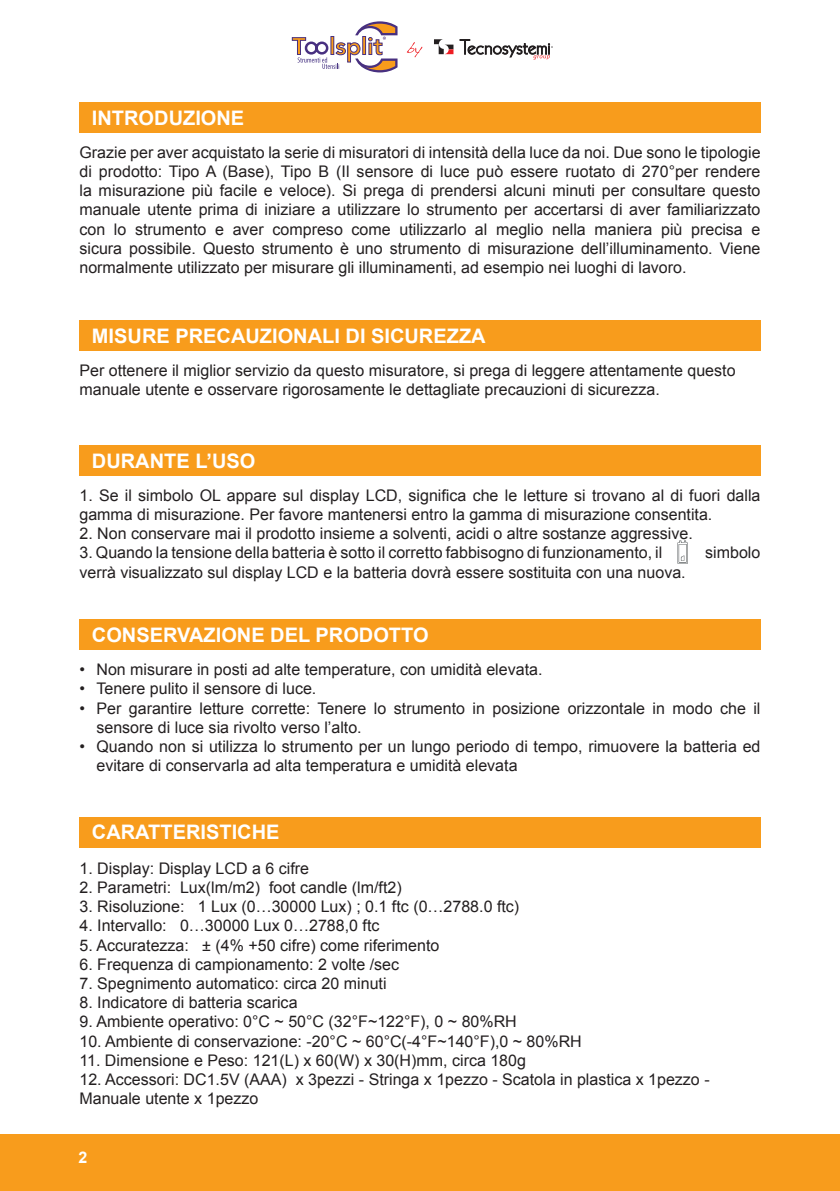
<style>
.page{position:relative;width:840px;height:1191px;background:#fff}
.page>*{position:absolute;margin:0;border:0;box-sizing:border-box;transform-origin:0 0}
.t1{font:700 20px "Arial";color:#fff}
.t2{font:16px/19.2px "Arial";color:#231f20}
.t3{font:700 16px "Arial";color:#fff}
</style>
<div class="page">
<hr style="left:839px;top:1134px;width:1px;height:57px;background:#f89c1c">
<svg style="left:434px;top:39px;width:19px;height:15px"></svg>
<svg style="left:459px;top:39px;width:93px;height:21px"></svg>
<svg style="left:406px;top:42px;width:16px;height:15px"></svg>
<svg style="left:291px;top:21px;width:106px;height:51px"></svg>
<div style="left:0;top:1134px;width:839px;height:57px;background:#f89c1c"></div>
<div style="left:79px;top:102px;width:681px;height:31px;background:#f89c1c"></div>
<div style="left:79px;top:320px;width:681px;height:31px;background:#f89c1c"></div>
<div style="left:79px;top:445px;width:681px;height:31px;background:#f89c1c"></div>
<img style="left:677px;top:540px;width:11px;height:24px">
<div style="left:79px;top:619px;width:681px;height:31px;background:#f89c1c"></div>
<div style="left:79px;top:816px;width:681px;height:31px;background:#f89c1c"></div>
<p class="t1" style="left:92px;top:105px;width:154px">INTRODUZIONE</p>
<p class="t2" style="left:79px;top:143px;width:682px;text-align:justify">Grazie per aver acquistato la serie di misuratori di intensità della luce da noi. Due sono le tipologie di prodotto: Tipo A (Base), Tipo B (Il sensore di luce può essere ruotato di 270°per rendere la misurazione più facile e veloce). Si prega di prendersi alcuni minuti per consultare questo manuale utente prima di iniziare a utilizzare lo strumento per accertarsi di aver familiarizzato con lo strumento e aver compreso come utilizzarlo al meglio nella maniera più precisa e sicura possibile. Questo strumento è uno strumento di misurazione dell’illuminamento. Viene normalmente utilizzato per misurare gli illuminamenti, ad esempio nei luoghi di lavoro.</p>
<p class="t1" style="left:92px;top:323px;width:395px">MISURE PRECAUZIONALI DI SICUREZZA</p>
<p class="t2" style="left:79px;top:361px;width:657px">Per ottenere il miglior servizio da questo misuratore, si prega di leggere attentamente questo manuale utente e osservare rigorosamente le dettagliate precauzioni di sicurezza.</p>
<p class="t1" style="left:92px;top:447px;width:165px">DURANTE L’USO</p>
<p class="t2" style="left:79px;top:486px;width:682px">1. Se il simbolo OL appare sul display LCD, significa che le letture si trovano al di fuori dalla gamma di misurazione. Per favore mantenersi entro la gamma di misurazione consentita.</p>
<p class="t2" style="left:79px;top:524px;width:614px">2. Non conservare mai il prodotto insieme a solventi, acidi o altre sostanze aggressive.</p>
<p class="t2" style="left:79px;top:543px;width:584px">3. Quando la tensione della batteria è sotto il corretto fabbisogno di funzionamento, il</p>
<p class="t2" style="left:704px;top:543px;width:57px">simbolo</p>
<p class="t2" style="left:79px;top:562px;width:607px">verrà visualizzato sul display LCD e la batteria dovrà essere sostituita con una nuova.</p>
<p class="t1" style="left:92px;top:622px;width:338px">CONSERVAZIONE DEL PRODOTTO</p>
<p class="t2" style="left:79px;top:660px;width:464px">• Non misurare in posti ad alte temperature, con umidità elevata.</p>
<p class="t2" style="left:79px;top:679px;width:238px">• Tenere pulito il sensore di luce.</p>
<p class="t2" style="left:96px;top:698px;width:665px;text-indent:-17px">• Per garantire letture corrette: Tenere lo strumento in posizione orizzontale in modo che il sensore di luce sia rivolto verso l’alto.</p>
<p class="t2" style="left:96px;top:737px;width:665px;text-indent:-17px">• Quando non si utilizza lo strumento per un lungo periodo di tempo, rimuovere la batteria ed evitare di conservarla ad alta temperatura e umidità elevata</p>
<p class="t1" style="left:92px;top:819px;width:189px">CARATTERISTICHE</p>
<p class="t2" style="left:79px;top:858px;width:231px">1. Display: Display LCD a 6 cifre</p>
<p class="t2" style="left:79px;top:878px;width:323px">2. Parametri: Lux(lm/m2) foot candle (lm/ft2)</p>
<p class="t2" style="left:79px;top:897px;width:441px">3. Risoluzione: 1 Lux (0…30000 Lux) ; 0.1 ftc (0…2788.0 ftc)</p>
<p class="t2" style="left:79px;top:916px;width:301px">4. Intervallo: 0…30000 Lux 0…2788,0 ftc</p>
<p class="t2" style="left:79px;top:935px;width:361px">5. Accuratezza: ± (4% +50 cifre) come riferimento</p>
<p class="t2" style="left:79px;top:954px;width:321px">6. Frequenza di campionamento: 2 volte /sec</p>
<p class="t2" style="left:79px;top:974px;width:308px">7. Spegnimento automatico: circa 20 minuti</p>
<p class="t2" style="left:79px;top:993px;width:219px">8. Indicatore di batteria scarica</p>
<p class="t2" style="left:79px;top:1012px;width:438px">9. Ambiente operativo: 0°C ~ 50°C (32°F~122°F), 0 ~ 80%RH</p>
<p class="t2" style="left:79px;top:1031px;width:503px">10. Ambiente di conservazione: -20°C ~ 60°C(-4°F~140°F),0 ~ 80%RH</p>
<p class="t2" style="left:79px;top:1050px;width:448px">11. Dimensione e Peso: 121(L) x 60(W) x 30(H)mm, circa 180g</p>
<p class="t2" style="left:79px;top:1070px;width:631px">12. Accessori: DC1.5V (AAA) x 3pezzi - Stringa x 1pezzo - Scatola in plastica x 1pezzo -<br>Manuale utente x 1pezzo</p>
<p class="t3" style="left:79px;top:1146px;width:10px">2</p>
</div>
